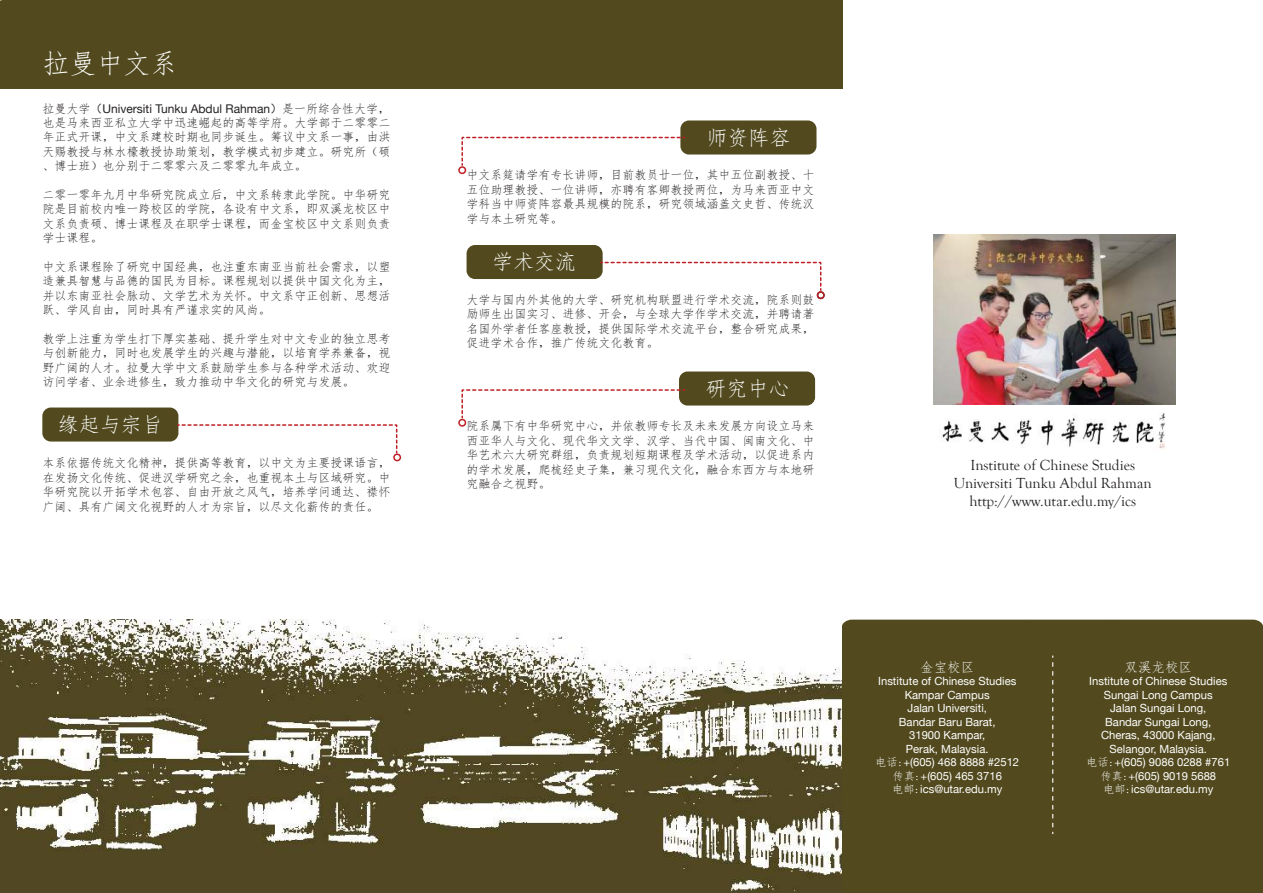
<style>
.page{position:relative;width:1263px;height:893px;background:#fff}
.page>*{position:absolute;margin:0;border:0;box-sizing:border-box;transform-origin:0 0}
.t1{font:27px "Fang Song";color:#fff}
.t2{font:21px "Fang Song";color:#fff}
.t3{font:15px/18px "Goudy Old Style T";color:#231f20;text-align:center}
.t4{font:13.5px "Fang Song";color:#fff}
.t5{font:12px/14.4px "Fang Song";color:#231f20;text-align:justify}
.t6{font:12px "Helvetica Neue";color:#231f20}
.t7{font:11.25px/13.5px "Helvetica Neue";color:#fff;text-align:center}
.s1{font-family:"Fang Song"}
.s2{font-family:"Sim Hei"}
</style>
<div class="page">
<img style="left:0;top:620px;width:842px;height:273px">
<div style="left:842px;top:620px;width:421px;height:273px;background:#524a1e"></div>
<div style="left:42px;top:407px;width:136px;height:35px;background:#524a1e;border-radius:9px"></div>
<div style="left:680px;top:120px;width:136px;height:35px;background:#524a1e;border-radius:9px"></div>
<div style="left:466px;top:245px;width:137px;height:34px;background:#524a1e;border-radius:9px"></div>
<div style="left:679px;top:371px;width:136px;height:35px;background:#524a1e;border-radius:9px"></div>
<div style="left:393px;top:453px;width:8px;height:8px;border:2px solid #bf1f24;border-radius:50%"></div>
<img style="left:933px;top:235px;width:243px;height:170px">
<div style="left:0;top:0;width:842px;height:88px;background:#524a1e"></div>
<svg style="left:178px;top:424px;width:220px;height:29px"></svg>
<div style="left:817px;top:291px;width:8px;height:8px;border:2px solid #bf1f24;border-radius:50%"></div>
<svg style="left:601px;top:261px;width:221px;height:29px"></svg>
<div style="left:458px;top:166px;width:8px;height:8px;border:2px solid #bf1f24;border-radius:50%"></div>
<svg style="left:461px;top:136px;width:224px;height:29px"></svg>
<div style="left:458px;top:419px;width:8px;height:8px;border:2px solid #bf1f24;border-radius:50%"></div>
<svg style="left:461px;top:389px;width:224px;height:29px"></svg>
<img style="left:941px;top:413px;width:225px;height:36px">
<svg style="left:1052px;top:656px;width:1px;height:178px"></svg>
<h1 class="t1" style="left:42px;top:50px;width:137px">拉曼中文系</h1>
<p class="t6" style="left:42px;top:104px;width:349px"><span class="s1">拉曼大学</span><span class="s2">（</span>Universiti Tunku Abdul Rahman<span class="s2">）</span><span class="s1">是一所综合性大学，</span></p>
<p class="t5" style="left:42px;top:116px;width:349px">也是马来西亚私立大学中迅速崛起的高等学府。大学部于二零零二年正式开课，中文系建校时期也同步诞生。筹议中文系一事，由洪天赐教授与林水檺教授协助策划，教学模式初步建立。研究所（硕、博士班）也分别于二零零六及二零零九年成立。</p>
<p class="t5" style="left:42px;top:188px;width:349px">二零一零年九月中华研究院成立后，中文系转隶此学院。中华研究院是目前校内唯一跨校区的学院，各设有中文系，即双溪龙校区中文系负责硕、博士课程及在职学士课程，而金宝校区中文系则负责学士课程。</p>
<p class="t5" style="left:42px;top:260px;width:349px">中文系课程除了研究中国经典，也注重东南亚当前社会需求，以塑造兼具智慧与品德的国民为目标。课程规划以提供中国文化为主，并以东南亚社会脉动、文学艺术为关怀。中文系守正创新、思想活跃、学风自由，同时具有严谨求实的风尚。</p>
<p class="t5" style="left:42px;top:332px;width:349px">教学上注重为学生打下厚实基础、提升学生对中文专业的独立思考与创新能力，同时也发展学生的兴趣与潜能，以培育学养兼备，视野广阔的人才。拉曼大学中文系鼓励学生参与各种学术活动、欢迎访问学者、业余进修生，致力推动中华文化的研究与发展。</p>
<h2 class="t2" style="left:58px;top:414px;width:106px">缘起与宗旨</h2>
<p class="t5" style="left:42px;top:456px;width:349px">本系依据传统文化精神，提供高等教育，以中文为主要授课语言，在发扬文化传统、促进汉学研究之余，也重视本土与区域研究。中华研究院以开拓学术包容、自由开放之风气，培养学问通达、襟怀广阔、具有广阔文化视野的人才为宗旨，以尽文化薪传的责任。</p>
<h2 class="t2" style="left:706px;top:127px;width:85px">师资阵容</h2>
<p class="t5" style="left:466px;top:168px;width:350px">中文系筵请学有专长讲师，目前教员廿一位，其中五位副教授、十五位助理教授、一位讲师，亦聘有客卿教授两位，为马来西亚中文学科当中师资阵容最具规模的院系，研究领域涵盖文史哲、传统汉学与本土研究等。</p>
<h2 class="t2" style="left:492px;top:251px;width:85px">学术交流</h2>
<p class="t5" style="left:466px;top:293px;width:350px">大学与国内外其他的大学、研究机构联盟进行学术交流，院系则鼓励师生出国实习、进修、开会，与全球大学作学术交流，并聘请著名国外学者任客座教授，提供国际学术交流平台，整合研究成果，促进学术合作，推广传统文化教育。</p>
<h2 class="t2" style="left:705px;top:378px;width:86px">研究中心</h2>
<p class="t5" style="left:466px;top:419px;width:350px">院系属下有中华研究中心，并依教师专长及未来发展方向设立马来西亚华人与文化、现代华文文学、汉学、当代中国、闽南文化、中华艺术六大研究群组，负责规划短期课程及学术活动，以促进系内的学术发展，爬梳经史子集，兼习现代文化，融合东西方与本地研究融合之视野。</p>
<p class="t3" style="left:954px;top:457px;width:199px">Institute of Chinese Studies<br>Universiti Tunku Abdul Rahman http://www.utar.edu.my/ics</p>
<p class="t4" style="left:920px;top:660px;width:55px">金宝校区</p>
<p class="t7" style="left:875px;top:675px;width:145px">Institute of Chinese Studies<br>Kampar Campus<br>Jalan Universiti,<br>Bandar Baru Barat,<br>31900 Kampar,<br>Perak, Malaysia.<br><span class="s1">电话:</span>+(605) 468 8888 #2512<span class="s1">传真:</span>+(605) 465 3716<br><span class="s1">电邮:</span>ics@utar.edu.my</p>
<p class="t4" style="left:1124px;top:660px;width:69px">双溪龙校区</p>
<p class="t7" style="left:1086px;top:675px;width:145px">Institute of Chinese Studies<br>Sungai Long Campus<br>Jalan Sungai Long,<br>Bandar Sungai Long,<br>Cheras, 43000 Kajang,<br>Selangor, Malaysia.<br><span class="s1">电话:</span>+(605) 9086 0288 #761<span class="s1">传真:</span>+(605) 9019 5688<br><span class="s1">电邮:</span>ics@utar.edu.my</p>
</div>
